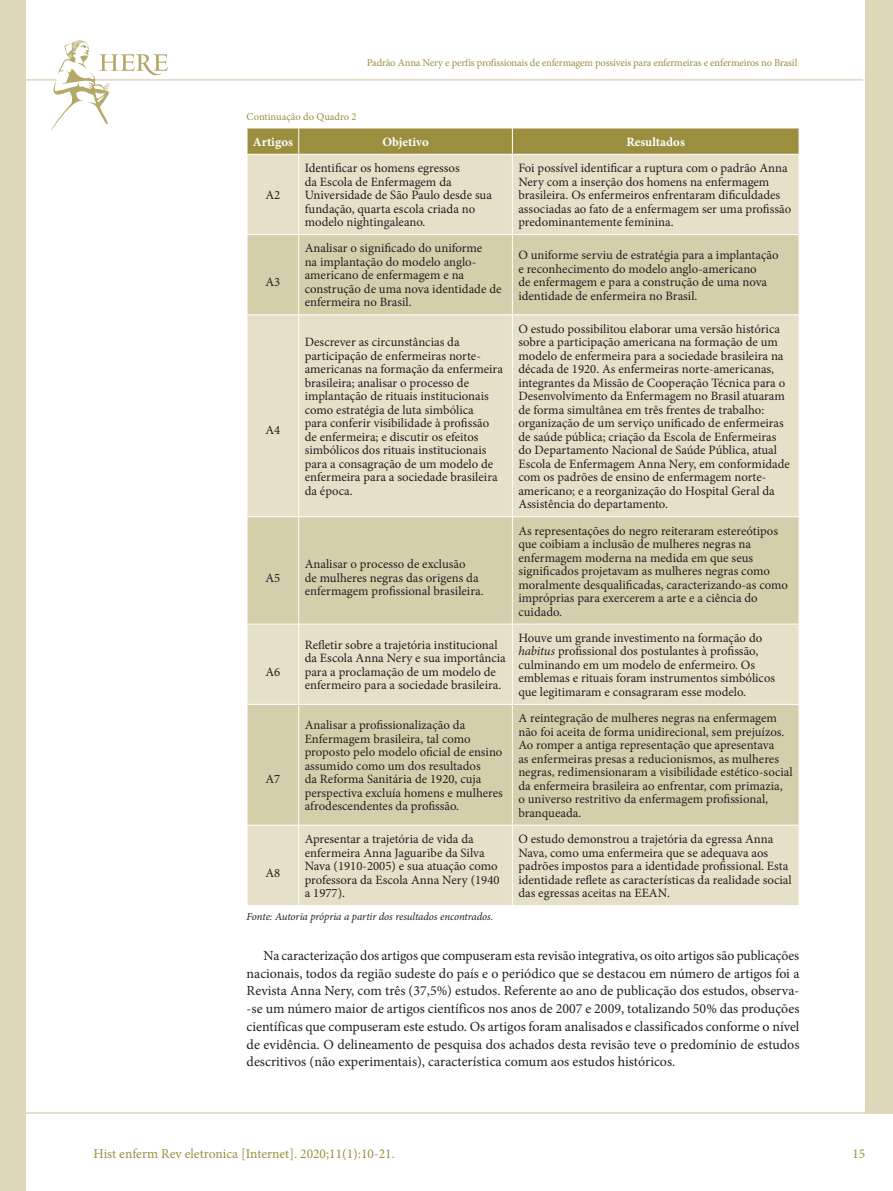
<style>
.page{position:relative;width:893px;height:1191px;background:#fff}
.page>*{position:absolute;margin:0;border:0;box-sizing:border-box;transform-origin:0 0}
.t1{font:13.95px/17.7px "Minion Pro";color:#231f20;text-align:justify}
.t2{font:13.5px "Minion Pro";color:#9b8f3f}
.t3{font:12.75px/13.5px "Minion Pro";color:#231f20}
.t4{font:700 12.75px "Minion Pro";color:#fff}
.t5{font:italic 10.8px "Minion Pro";letter-spacing:-.01em;color:#231f20}
.t6{font:10.5px "Minion Pro";letter-spacing:-.015em;color:#9b8f3f}
.s1{font-style:italic}
</style>
<div class="page">
<hr style="left:0;top:1112px;width:893px;height:1px;background:#ded8bb">
<hr style="left:0;top:79px;width:863px;height:2px;background:#ded8bb">
<div style="left:865px;top:0;width:28px;height:1113px;background:#ded8bb"></div>
<div style="left:0;top:0;width:26px;height:1191px;background:#ded8bb"></div>
<svg style="left:50px;top:40px;width:118px;height:91px"></svg>
<div style="left:248px;top:155px;width:551px;height:750px;background:#e5e0c7"></div>
<svg style="left:248px;top:235px;width:551px;height:589px;background:#dcd6b8"></svg>
<svg style="left:247px;top:128px;width:552px;height:26px;background:#9e9245"></svg>
<hr style="left:298px;top:155px;width:1px;height:79px;background:#fff">
<hr style="left:512px;top:155px;width:1px;height:79px;background:#fff">
<hr style="left:247px;top:234px;width:52px;height:1px;background:#fff">
<hr style="left:299px;top:234px;width:213px;height:1px;background:#fff">
<hr style="left:298px;top:235px;width:1px;height:79px;background:#fff">
<hr style="left:512px;top:234px;width:287px;height:1px;background:#fff">
<hr style="left:512px;top:235px;width:1px;height:79px;background:#fff">
<hr style="left:247px;top:314px;width:52px;height:1px;background:#fff">
<hr style="left:299px;top:314px;width:213px;height:1px;background:#fff">
<hr style="left:298px;top:315px;width:1px;height:201px;background:#fff">
<hr style="left:512px;top:314px;width:287px;height:1px;background:#fff">
<hr style="left:512px;top:315px;width:1px;height:201px;background:#fff">
<hr style="left:247px;top:516px;width:52px;height:1px;background:#fff">
<hr style="left:299px;top:516px;width:213px;height:1px;background:#fff">
<hr style="left:298px;top:517px;width:1px;height:106px;background:#fff">
<hr style="left:512px;top:516px;width:287px;height:1px;background:#fff">
<hr style="left:512px;top:517px;width:1px;height:106px;background:#fff">
<hr style="left:247px;top:623px;width:52px;height:1px;background:#fff">
<hr style="left:299px;top:623px;width:213px;height:1px;background:#fff">
<hr style="left:298px;top:624px;width:1px;height:80px;background:#fff">
<hr style="left:512px;top:623px;width:287px;height:1px;background:#fff">
<hr style="left:512px;top:624px;width:1px;height:80px;background:#fff">
<hr style="left:247px;top:704px;width:52px;height:1px;background:#fff">
<hr style="left:299px;top:704px;width:213px;height:1px;background:#fff">
<hr style="left:298px;top:704px;width:1px;height:120px;background:#fff">
<hr style="left:512px;top:704px;width:287px;height:1px;background:#fff">
<hr style="left:512px;top:704px;width:1px;height:120px;background:#fff">
<hr style="left:247px;top:824px;width:52px;height:1px;background:#fff">
<hr style="left:299px;top:824px;width:213px;height:1px;background:#fff">
<hr style="left:298px;top:825px;width:1px;height:80px;background:#fff">
<hr style="left:512px;top:824px;width:287px;height:1px;background:#fff">
<hr style="left:512px;top:825px;width:1px;height:80px;background:#fff">
<p class="t6" style="left:367px;top:56px;width:432px">Padrão Anna Nery e perfis profissionais de enfermagem possíveis para enfermeiras e enfermeiros no Brasil</p>
<p class="t6" style="left:247px;top:109px;width:111px">Continuação do Quadro 2</p>
<p class="t4" style="left:253px;top:133px;width:42px">Artigos</p>
<p class="t4" style="left:382px;top:133px;width:48px">Objetivo</p>
<p class="t4" style="left:627px;top:133px;width:60px">Resultados</p>
<p class="t3" style="left:265px;top:188px;width:16px">A2</p>
<p class="t3" style="left:265px;top:275px;width:16px">A3</p>
<p class="t3" style="left:265px;top:423px;width:16px">A4</p>
<p class="t3" style="left:265px;top:571px;width:16px">A5</p>
<p class="t3" style="left:265px;top:665px;width:16px">A6</p>
<p class="t3" style="left:265px;top:772px;width:16px">A7</p>
<p class="t3" style="left:305px;top:161px;width:189px">Identificar os homens egressos<br>da Escola de Enfermagem da<br>Universidade de São Paulo desde sua fundação, quarta escola criada no modelo nightingaleano.</p>
<p class="t3" style="left:518px;top:161px;width:274px">Foi possível identificar a ruptura com o padrão Anna Nery com a inserção dos homens na enfermagem brasileira. Os enfermeiros enfrentaram dificuldades associadas ao fato de a enfermagem ser uma profissão predominantemente feminina.</p>
<p class="t3" style="left:305px;top:242px;width:198px">Analisar o significado do uniforme<br>na implantação do modelo anglo&shy;americano de enfermagem e na construção de uma nova identidade de enfermeira no Brasil.</p>
<p class="t3" style="left:518px;top:248px;width:262px">O uniforme serviu de estratégia para a implantação e reconhecimento do modelo anglo-americano<br>de enfermagem e para a construção de uma nova identidade de enfermeira no Brasil.</p>
<p class="t3" style="left:305px;top:335px;width:200px">Descrever as circunstâncias da participação de enfermeiras norte&shy;americanas na formação da enfermeira brasileira; analisar o processo de implantação de rituais institucionais como estratégia de luta simbólica<br>para conferir visibilidade à profissão de enfermeira; e discutir os efeitos simbólicos dos rituais institucionais para a consagração de um modelo de enfermeira para a sociedade brasileira da época.</p>
<p class="t3" style="left:305px;top:557px;width:180px">Analisar o processo de exclusão<br>de mulheres negras das origens da enfermagem profissional brasileira.</p>
<p class="t3" style="left:518px;top:322px;width:273px">O estudo possibilitou elaborar uma versão histórica sobre a participação americana na formação de um modelo de enfermeira para a sociedade brasileira na década de 1920. As enfermeiras norte-americanas, integrantes da Missão de Cooperação Técnica para o Desenvolvimento da Enfermagem no Brasil atuaram de forma simultânea em três frentes de trabalho: organização de um serviço unificado de enfermeiras de saúde pública; criação da Escola de Enfermeiras do Departamento Nacional de Saúde Pública, atual Escola de Enfermagem Anna Nery, em conformidade com os padrões de ensino de enfermagem norte&shy;americano; e a reorganização do Hospital Geral da Assistência do departamento.</p>
<p class="t3" style="left:518px;top:524px;width:271px">As representações do negro reiteraram estereótipos que coibiam a inclusão de mulheres negras na enfermagem moderna na medida em que seus significados projetavam as mulheres negras como moralmente desqualificadas, caracterizando-as como impróprias para exercerem a arte e a ciência do cuidado.</p>
<p class="t3" style="left:305px;top:638px;width:203px">Refletir sobre a trajetória institucional da Escola Anna Nery e sua importância para a proclamação de um modelo de enfermeiro para a sociedade brasileira.</p>
<p class="t3" style="left:518px;top:631px;width:258px">Houve um grande investimento na formação do <span class="s1">habitus</span> profissional dos postulantes à profissão, culminando em um modelo de enfermeiro. Os emblemas e rituais foram instrumentos simbólicos que legitimaram e consagraram esse modelo.</p>
<p class="t3" style="left:305px;top:718px;width:200px">Analisar a profissionalização da Enfermagem brasileira, tal como proposto pelo modelo oficial de ensino assumido como um dos resultados<br>da Reforma Sanitária de 1920, cuja perspectiva excluía homens e mulheres afrodescendentes da profissão.</p>
<p class="t3" style="left:518px;top:711px;width:276px">A reintegração de mulheres negras na enfermagem não foi aceita de forma unidirecional, sem prejuízos.<br>Ao romper a antiga representação que apresentava<br>as enfermeiras presas a reducionismos, as mulheres negras, redimensionaram a visibilidade estético-social da enfermeira brasileira ao enfrentar, com primazia,<br>o universo restritivo da enfermagem profissional, branqueada.</p>
<p class="t3" style="left:305px;top:832px;width:196px">Apresentar a trajetória de vida da enfermeira Anna Jaguaribe da Silva<br>Nava (1910-2005) e sua atuação como professora da Escola Anna Nery (1940 a 1977).</p>
<p class="t3" style="left:518px;top:832px;width:275px">O estudo demonstrou a trajetória da egressa Anna Nava, como uma enfermeira que se adequava aos padrões impostos para a identidade profissional. Esta identidade reflete as características da realidade social das egressas aceitas na EEAN.</p>
<p class="t5" style="left:247px;top:909px;width:248px">Fonte: Autoria própria a partir dos resultados encontrados.</p>
<p class="t1" style="left:247px;top:946px;width:554px;text-indent:17px">Na caracterização dos artigos que compuseram esta revisão integrativa, os oito artigos são publicações nacionais, todos da região sudeste do país e o periódico que se destacou em número de artigos foi a Revista Anna Nery, com três (37,5%) estudos. Referente ao ano de publicação dos estudos, observa--se um número maior de artigos científicos nos anos de 2007 e 2009, totalizando 50% das produções científicas que compuseram este estudo. Os artigos foram analisados e classificados conforme o nível de evidência. O delineamento de pesquisa dos achados desta revisão teve o predomínio de estudos descritivos (não experimentais), característica comum aos estudos históricos.</p>
<p class="t3" style="left:265px;top:866px;width:16px">A8</p>
<p class="t2" style="left:94px;top:1144px;width:303px">Hist enferm Rev eletronica [Internet]. 2020;11(1):10-21.</p>
<p class="t2" style="left:852px;top:1144px;width:14px">15</p>
</div>
